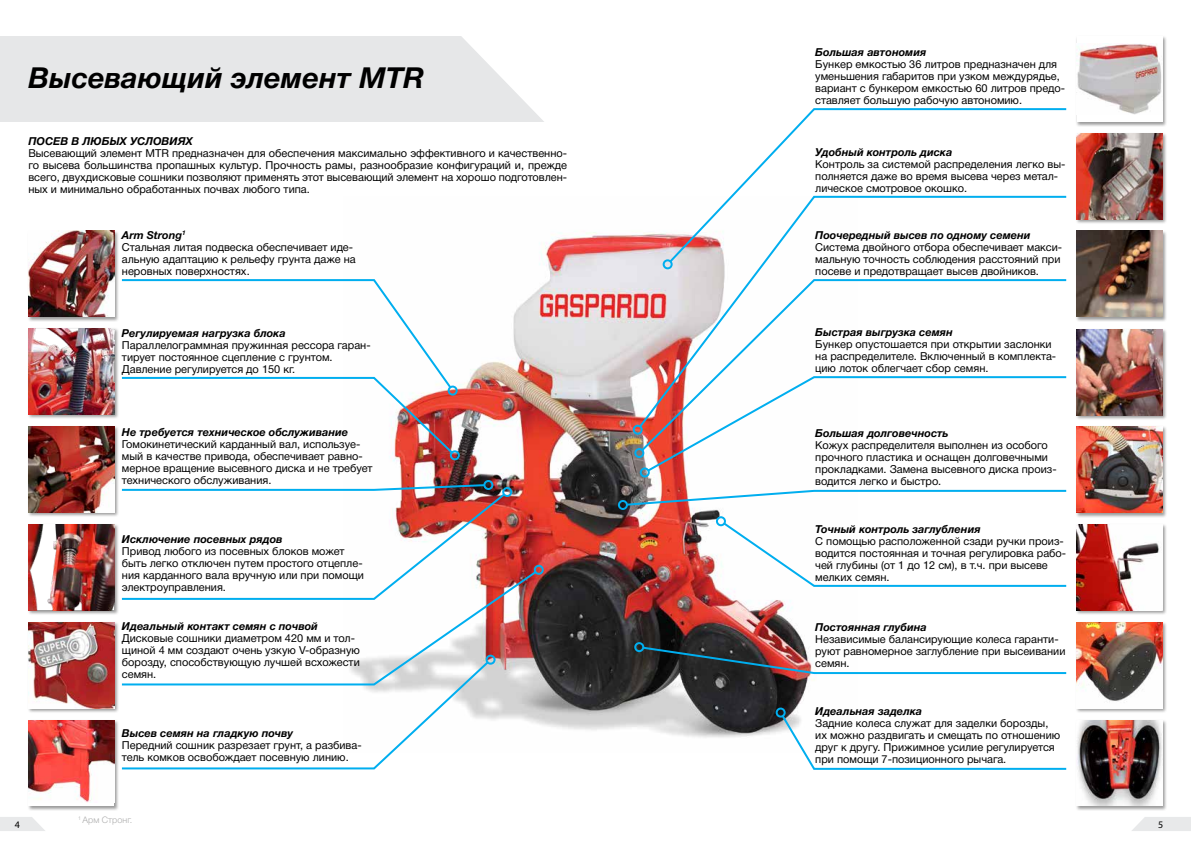
<style>
.page{position:relative;width:1191px;height:842px;background:#fff}
.page>*{position:absolute;margin:0;border:0;box-sizing:border-box;transform-origin:0 0}
.t1{font:italic 700 29px "Helvetica Neue Cyr";color:#000}
.t2{font:11px/12px "Helvetica Neue Cyr";color:#000}
.t3{font:italic 700 11px "Helvetica Neue Cyr";color:#000}
.t4{font:10px "Myriad Pro";color:#000}
.t5{font:300 9px "Helvetica Neue Cyr";color:#adadad}
.s1{font-weight:700;font-style:italic}
</style>
<div class="page">
<svg style="left:0;top:36px;width:544px;height:86px;fill:#e6e7e8"></svg>
<img style="left:389px;top:232px;width:426px;height:506px">
<div style="left:1075px;top:35px;width:92px;height:92px;background:#000;opacity:.4"></div>
<div style="left:1076px;top:36px;width:86px;height:86px;background:#fff"></div>
<img style="left:1076px;top:43px;width:86px;height:71px">
<div style="left:1075px;top:230px;width:92px;height:92px;background:#000;opacity:.4"></div>
<img style="left:1076px;top:231px;width:86px;height:86px">
<div style="left:1075px;top:132px;width:92px;height:93px;background:#000;opacity:.4"></div>
<img style="left:1076px;top:133px;width:86px;height:86px">
<div style="left:1075px;top:426px;width:92px;height:92px;background:#000;opacity:.4"></div>
<img style="left:1076px;top:427px;width:86px;height:86px">
<div style="left:1075px;top:328px;width:92px;height:92px;background:#000;opacity:.4"></div>
<img style="left:1076px;top:329px;width:86px;height:86px">
<div style="left:1075px;top:523px;width:92px;height:93px;background:#000;opacity:.4"></div>
<img style="left:1076px;top:525px;width:86px;height:85px">
<div style="left:1075px;top:621px;width:92px;height:92px;background:#000;opacity:.4"></div>
<img style="left:1076px;top:622px;width:86px;height:86px">
<div style="left:1075px;top:719px;width:92px;height:92px;background:#000;opacity:.4"></div>
<img style="left:1076px;top:720px;width:86px;height:86px">
<div style="left:27px;top:230px;width:92px;height:92px;background:#000;opacity:.4"></div>
<img style="left:28px;top:231px;width:86px;height:86px">
<div style="left:27px;top:719px;width:92px;height:92px;background:#000;opacity:.4"></div>
<div style="left:28px;top:720px;width:86px;height:86px;background:#fff"></div>
<img style="left:28px;top:720px;width:86px;height:82px">
<div style="left:27px;top:328px;width:92px;height:92px;background:#000;opacity:.4"></div>
<img style="left:28px;top:329px;width:86px;height:86px">
<div style="left:27px;top:425px;width:92px;height:93px;background:#000;opacity:.4"></div>
<img style="left:28px;top:427px;width:86px;height:85px">
<div style="left:27px;top:523px;width:92px;height:92px;background:#000;opacity:.4"></div>
<img style="left:28px;top:524px;width:86px;height:86px">
<div style="left:27px;top:621px;width:92px;height:92px;background:#000;opacity:.4"></div>
<img style="left:28px;top:622px;width:86px;height:86px">
<svg style="left:731px;top:108px;width:336px;height:87px"></svg>
<svg style="left:637px;top:195px;width:430px;height:234px"></svg>
<div style="left:632px;top:425px;width:10px;height:10px;border:2px solid #00aeef;border-radius:50%"></div>
<svg style="left:639px;top:278px;width:428px;height:175px"></svg>
<div style="left:634px;top:448px;width:10px;height:10px;border:2px solid #00aeef;border-radius:50%"></div>
<svg style="left:645px;top:375px;width:422px;height:98px"></svg>
<div style="left:640px;top:467px;width:10px;height:10px;border:2px solid #00aeef;border-radius:50%"></div>
<svg style="left:625px;top:489px;width:442px;height:18px"></svg>
<div style="left:618px;top:500px;width:10px;height:10px;border:2px solid #00aeef;border-radius:50%"></div>
<svg style="left:721px;top:521px;width:346px;height:67px"></svg>
<div style="left:716px;top:516px;width:10px;height:10px;border:2px solid #00aeef;border-radius:50%"></div>
<svg style="left:641px;top:645px;width:426px;height:30px"></svg>
<div style="left:634px;top:642px;width:10px;height:10px;border:2px solid #00aeef;border-radius:50%"></div>
<svg style="left:780px;top:713px;width:287px;height:57px"></svg>
<div style="left:775px;top:707px;width:10px;height:10px;border:2px solid #00aeef;border-radius:50%"></div>
<div style="left:447px;top:386px;width:10px;height:10px;border:2px solid #00aeef;border-radius:50%"></div>
<svg style="left:121px;top:278px;width:334px;height:177px"></svg>
<div style="left:450px;top:450px;width:10px;height:10px;border:2px solid #00aeef;border-radius:50%"></div>
<svg style="left:121px;top:483px;width:365px;height:9px"></svg>
<div style="left:483px;top:480px;width:10px;height:10px;border:2px solid #00aeef;border-radius:50%"></div>
<img style="left:389px;top:492px;width:118px;height:77px">
<div style="left:502px;top:487px;width:10px;height:10px;border:2px solid #00aeef;border-radius:50%"></div>
<svg style="left:121px;top:569px;width:417px;height:117px"></svg>
<div style="left:534px;top:565px;width:10px;height:10px;border:2px solid #00aeef;border-radius:50%"></div>
<svg style="left:121px;top:660px;width:369px;height:110px"></svg>
<div style="left:485px;top:655px;width:10px;height:10px;border:2px solid #00aeef;border-radius:50%"></div>
<svg style="left:0;top:817px;width:45px;height:14px"></svg>
<svg style="left:1132px;top:817px;width:59px;height:14px"></svg>
<h1 class="t1" style="left:28px;top:62px;width:397px">Высевающий элемент MTR</h1>
<p class="t3" style="left:28px;top:135px;width:166px">ПОСЕВ В ЛЮБЫХ УСЛОВИЯХ</p>
<p class="t2" style="left:28px;top:147px;width:540px;text-align:justify">Высевающий элемент MTR предназначен для обеспечения максимально эффективного и качественно&shy;го высева большинства пропашных культур. Прочность рамы, разнообразие конфигураций и, прежде всего, двухдисковые сошники позволяют применять этот высевающий элемент на хорошо подготовлен&shy;ных и минимально обработанных почвах любого типа.</p>
<p class="t2" style="left:122px;top:229px;width:235px"><span class="s1">Arm Strong</span><sup>1<br></sup>Стальная литая подвеска обеспечивает иде&shy;альную адаптацию к рельефу грунта даже на неровных поверхностях.</p>
<p class="t3" style="left:122px;top:327px;width:165px">Регулируемая нагрузка блока</p>
<p class="t2" style="left:122px;top:339px;width:250px">Параллелограммная пружинная рессора гаран&shy;тирует постоянное сцепление с грунтом.<br>Давление регулируется до 150 кг.</p>
<p class="t3" style="left:122px;top:426px;width:228px">Не требуется техническое обслуживание</p>
<p class="t2" style="left:122px;top:438px;width:252px">Гомокинетический карданный вал, используе&shy;мый в качестве привода, обеспечивает равно&shy;мерное вращение высевного диска и не требует технического обслуживания.</p>
<p class="t3" style="left:122px;top:533px;width:162px">Исключение посевных рядов</p>
<p class="t2" style="left:122px;top:546px;width:243px">Привод любого из посевных блоков может быть легко отключен путем простого отцепле&shy;ния карданного вала вручную или при помощи электроуправления.</p>
<p class="t3" style="left:122px;top:620px;width:197px">Идеальный контакт семян с почвой</p>
<p class="t2" style="left:122px;top:632px;width:239px">Дисковые сошники диаметром 420 мм и тол&shy;щиной 4 мм создают очень узкую V-образную борозду, способствующую лучшей всхожести семян.</p>
<p class="t3" style="left:122px;top:727px;width:173px">Высев семян на гладкую почву</p>
<p class="t2" style="left:122px;top:739px;width:241px">Передний сошник разрезает грунт, а разбива&shy;тель комков освобождает посевную линию.</p>
<p class="t3" style="left:815px;top:46px;width:113px">Большая автономия</p>
<p class="t2" style="left:815px;top:58px;width:251px">Бункер емкостью 36 литров предназначен для уменьшения габаритов при узком междурядье, вариант с бункером емкостью 60 литров предо&shy;ставляет большую рабочую автономию.</p>
<p class="t3" style="left:815px;top:146px;width:139px">Удобный контроль диска</p>
<p class="t2" style="left:815px;top:158px;width:252px">Контроль за системой распределения легко вы&shy;полняется даже во время высева через метал&shy;лическое смотровое окошко.</p>
<p class="t3" style="left:815px;top:229px;width:217px">Поочередный высев по одному семени</p>
<p class="t2" style="left:815px;top:241px;width:248px">Система двойного отбора обеспечивает макси&shy;мальную точность соблюдения расстояний при посеве и предотвращает высев двойников.</p>
<p class="t3" style="left:815px;top:326px;width:139px">Быстрая выгрузка семян</p>
<p class="t2" style="left:815px;top:338px;width:242px">Бункер опустошается при открытии заслонки на распределителе. Включенный в комплекта&shy;цию лоток облегчает сбор семян.</p>
<p class="t3" style="left:815px;top:427px;width:135px">Большая долговечность</p>
<p class="t2" style="left:815px;top:440px;width:243px">Кожух распределителя выполнен из особого прочного пластика и оснащен долговечными прокладками. Замена высевного диска произ&shy;водится легко и быстро.</p>
<p class="t3" style="left:815px;top:523px;width:167px">Точный контроль заглубления</p>
<p class="t2" style="left:815px;top:535px;width:252px">С помощью расположенной сзади ручки произ&shy;водится постоянная и точная регулировка рабо&shy;чей глубины (от 1 до 12 см), в т.ч. при высеве мелких семян.</p>
<p class="t3" style="left:815px;top:621px;width:113px">Постоянная глубина</p>
<p class="t2" style="left:815px;top:633px;width:252px">Независимые балансирующие колеса гаранти&shy;руют равномерное заглубление при высеивании семян.</p>
<p class="t3" style="left:815px;top:705px;width:108px">Идеальная заделка</p>
<p class="t2" style="left:815px;top:717px;width:246px">Задние колеса служат для заделки борозды, их можно раздвигать и смещать по отношению друг к другу. Прижимное усилие регулируется при помощи 7-позиционного рычага.</p>
<p class="t5" style="left:78px;top:815px;width:55px"><sup>1</sup> Арм Стронг.</p>
<p class="t4" style="left:15px;top:818px;width:7px">4</p>
<p class="t4" style="left:1158px;top:818px;width:7px">5</p>
</div>
